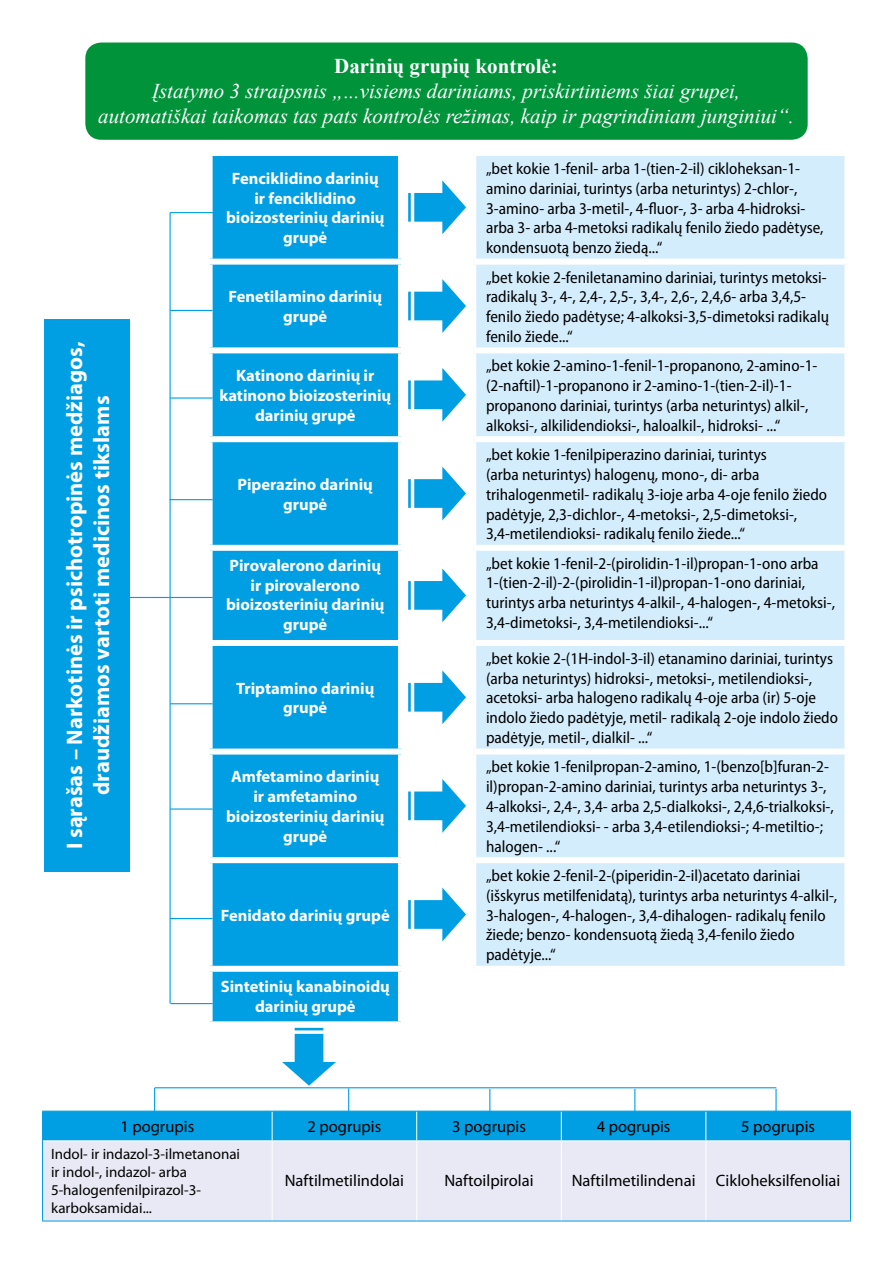
<style>
.page{position:relative;width:893px;height:1263px;background:#fff}
.page>*{position:absolute;margin:0;border:0;box-sizing:border-box;transform-origin:0 0}
.t1{font:700 22.5px/27px "Myriad Pro";color:#fff;text-align:center}
.t2{font:italic 21px/25.2px "Times New Roman";color:#fff;text-align:center}
.t3{font:700 21px "Times New Roman";color:#fff}
.t4{font:semi-condensed 16.5px/19.8px "Myriad Pro";color:#000}
.t5{font:700 16.5px/19.8px "Myriad Pro";color:#fff;text-align:center}
.t6{font:16.5px "Myriad Pro";color:#000}
.t7{font:15px/18px "Myriad Pro";color:#000}
</style>
<div class="page">
<div style="left:85px;top:43px;width:723px;height:97px;background:#00933a;border-radius:16px"></div>
<div style="left:213px;top:156px;width:185px;height:865px;background:#009fe3"></div>
<div style="left:476px;top:156px;width:368px;height:810px;background:#d4edfc"></div>
<div style="left:207px;top:259px;width:194px;height:6px;background:#fff"></div>
<div style="left:473px;top:259px;width:377px;height:6px;background:#fff"></div>
<div style="left:207px;top:347px;width:194px;height:6px;background:#fff"></div>
<div style="left:473px;top:347px;width:377px;height:6px;background:#fff"></div>
<div style="left:207px;top:436px;width:194px;height:6px;background:#fff"></div>
<div style="left:473px;top:436px;width:377px;height:6px;background:#fff"></div>
<div style="left:207px;top:545px;width:194px;height:6px;background:#fff"></div>
<div style="left:473px;top:545px;width:377px;height:6px;background:#fff"></div>
<div style="left:207px;top:857px;width:194px;height:6px;background:#fff"></div>
<div style="left:473px;top:857px;width:377px;height:6px;background:#fff"></div>
<div style="left:207px;top:966px;width:194px;height:6px;background:#fff"></div>
<div style="left:207px;top:640px;width:194px;height:6px;background:#fff"></div>
<div style="left:473px;top:640px;width:377px;height:6px;background:#fff"></div>
<div style="left:207px;top:748px;width:194px;height:6px;background:#fff"></div>
<div style="left:473px;top:748px;width:377px;height:6px;background:#fff"></div>
<svg style="left:408px;top:180px;width:58px;height:54px"></svg>
<svg style="left:408px;top:279px;width:58px;height:54px"></svg>
<svg style="left:408px;top:368px;width:58px;height:54px"></svg>
<svg style="left:408px;top:467px;width:58px;height:53px"></svg>
<svg style="left:408px;top:568px;width:58px;height:54px"></svg>
<svg style="left:408px;top:670px;width:58px;height:54px"></svg>
<svg style="left:408px;top:779px;width:58px;height:54px"></svg>
<svg style="left:408px;top:887px;width:58px;height:54px"></svg>
<div style="left:43px;top:1141px;width:807px;height:80px;background:#e9e9f6"></div>
<hr style="left:272px;top:1141px;width:1px;height:80px;background:#fff">
<hr style="left:416px;top:1141px;width:1px;height:80px;background:#fff">
<hr style="left:561px;top:1141px;width:1px;height:80px;background:#fff">
<hr style="left:705px;top:1141px;width:1px;height:80px;background:#fff">
<hr style="left:42px;top:1111px;width:1px;height:30px;background:#009fe3">
<hr style="left:850px;top:1111px;width:1px;height:30px;background:#009fe3">
<hr style="left:42px;top:1141px;width:1px;height:80px;background:#009fe3">
<hr style="left:850px;top:1141px;width:1px;height:80px;background:#009fe3">
<hr style="left:42px;top:1221px;width:230px;height:1px;background:#009fe3">
<hr style="left:272px;top:1221px;width:145px;height:1px;background:#009fe3">
<hr style="left:417px;top:1221px;width:144px;height:1px;background:#009fe3">
<hr style="left:561px;top:1221px;width:145px;height:1px;background:#009fe3">
<hr style="left:706px;top:1221px;width:145px;height:1px;background:#009fe3">
<div style="left:45px;top:319px;width:85px;height:553px;background:#009fe3"></div>
<hr style="left:170px;top:212px;width:47px;height:1px;background:#009fe3">
<hr style="left:170px;top:213px;width:1px;height:790px;background:#009fe3">
<hr style="left:171px;top:1003px;width:42px;height:1px;background:#009fe3">
<hr style="left:170px;top:918px;width:43px;height:1px;background:#009fe3">
<hr style="left:170px;top:808px;width:43px;height:1px;background:#009fe3">
<hr style="left:170px;top:703px;width:43px;height:1px;background:#009fe3">
<hr style="left:130px;top:597px;width:83px;height:1px;background:#009fe3">
<hr style="left:170px;top:499px;width:43px;height:1px;background:#009fe3">
<hr style="left:170px;top:397px;width:43px;height:2px;background:#009fe3">
<hr style="left:170px;top:310px;width:43px;height:1px;background:#009fe3">
<svg style="left:43px;top:1028px;width:807px;height:113px"></svg>
<p class="t3" style="left:334px;top:52px;width:225px">Darinių grupių kontrolė:</p>
<p class="t2" style="left:98px;top:78px;width:697px">Įstatymo 3 straipsnis „...visiems dariniams, priskirtiniems šiai grupei, automatiškai taikomas tas pats kontrolės režimas, kaip ir pagrindiniam junginiui“.</p>
<h1 class="t1" style="left:61px;top:849px;width:509px;rotate:-90deg">I sąrašas – Narkotinės ir psichotropinės medžiagos, draudžiamos vartoti medicinos tikslams</h1>
<p class="t5" style="left:226px;top:169px;width:160px">Fenciklidino darinių ir fenciklidino bioizosterinių darinių grupė</p>
<p class="t4" style="left:486px;top:159px;width:339px">„bet kokie 1-fenil- arba 1-(tien-2-il) cikloheksan-1- amino dariniai, turintys (arba neturintys) 2-chlor-, 3-amino- arba 3-metil-, 4-fluor-, 3- arba 4-hidroksi&shy;arba 3- arba 4-metoksi radikalų fenilo žiedo padėtyse, kondensuotą benzo žiedą...“</p>
<p class="t5" style="left:228px;top:287px;width:155px">Fenetilamino darinių grupė</p>
<p class="t4" style="left:486px;top:267px;width:345px">„bet kokie 2-feniletanamino dariniai, turintys metoksi&shy;radikalų 3-, 4-, 2,4-, 2,5-, 3,4-, 2,6-, 2,4,6- arba 3,4,5- fenilo žiedo padėtyse; 4-alkoksi-3,5-dimetoksi radikalų fenilo žiede...“</p>
<p class="t5" style="left:219px;top:366px;width:173px">Katinono darinių ir katinono bioizosterinių darinių grupė</p>
<p class="t4" style="left:486px;top:356px;width:333px">„bet kokie 2-amino-1-fenil-1-propanono, 2-amino-1- (2-naftil)-1-propanono ir 2-amino-1-(tien-2-il)-1- propanono dariniai, turintys (arba neturintys) alkil-, alkoksi-, alkilidendioksi-, haloalkil-, hidroksi- ...“</p>
<p class="t5" style="left:238px;top:474px;width:137px">Piperazino darinių grupė</p>
<p class="t4" style="left:486px;top:445px;width:343px">„bet kokie 1-fenilpiperazino dariniai, turintys<br>(arba neturintys) halogenų, mono-, di- arba trihalogenmetil- radikalų 3-ioje arba 4-oje fenilo žiedo padėtyje, 2,3-dichlor-, 4-metoksi-, 2,5-dimetoksi-, 3,4-metilendioksi- radikalų fenilo žiede...“</p>
<p class="t5" style="left:226px;top:556px;width:160px">Pirovalerono darinių ir pirovalerono bioizosterinių darinių grupė</p>
<p class="t4" style="left:486px;top:554px;width:351px">„bet kokie 1-fenil-2-(pirolidin-1-il)propan-1-ono arba 1-(tien-2-il)-2-(pirolidin-1-il)propan-1-ono dariniai, turintys arba neturintys 4-alkil-, 4-halogen-, 4-metoksi-, 3,4-dimetoksi-, 3,4-metilendioksi-...“</p>
<p class="t5" style="left:236px;top:678px;width:139px">Triptamino darinių grupė</p>
<p class="t4" style="left:486px;top:649px;width:353px">„bet kokie 2-(1H-indol-3-il) etanamino dariniai, turintys (arba neturintys) hidroksi-, metoksi-, metilendioksi-, acetoksi- arba halogeno radikalų 4-oje arba (ir) 5-oje indolo žiedo padėtyje, metil- radikalą 2-oje indolo žiedo padėtyje, metil-, dialkil- ...“</p>
<p class="t5" style="left:226px;top:767px;width:160px">Amfetamino darinių ir amfetamino bioizosterinių darinių grupė</p>
<p class="t4" style="left:486px;top:757px;width:349px">„bet kokie 1-fenilpropan-2-amino, 1-(benzo[b]furan-2- il)propan-2-amino dariniai, turintys arba neturintys 3-, 4-alkoksi-, 2,4-, 3,4- arba 2,5-dialkoksi-, 2,4,6-trialkoksi-, 3,4-metilendioksi- - arba 3,4-etilendioksi-; 4-metiltio-; halogen- ...“</p>
<p class="t5" style="left:221px;top:905px;width:171px">Fenidato darinių grupė</p>
<p class="t5" style="left:221px;top:976px;width:171px">Sintetinių kanabinoidų darinių grupė</p>
<p class="t4" style="left:486px;top:866px;width:353px">„bet kokie 2-fenil-2-(piperidin-2-il)acetato dariniai (išskyrus metilfenidatą), turintys arba neturintys 4-alkil-, 3-halogen-, 4-halogen-, 3,4-dihalogen- radikalų fenilo žiede; benzo- kondensuotą žiedą 3,4-fenilo žiedo padėtyje...“</p>
<p class="t6" style="left:120px;top:1117px;width:75px">1 pogrupis</p>
<p class="t6" style="left:308px;top:1117px;width:75px">2 pogrupis</p>
<p class="t6" style="left:452px;top:1117px;width:75px">3 pogrupis</p>
<p class="t6" style="left:597px;top:1117px;width:75px">4 pogrupis</p>
<p class="t6" style="left:741px;top:1117px;width:75px">5 pogrupis</p>
<p class="t7" style="left:51px;top:1145px;width:191px">Indol- ir indazol-3-ilmetanonai ir indol-, indazol- arba<br>5-halogenfenilpirazol-3- karboksamidai...</p>
<p class="t6" style="left:285px;top:1171px;width:121px">Naftilmetilindolai</p>
<p class="t6" style="left:444px;top:1171px;width:91px">Naftoilpirolai</p>
<p class="t6" style="left:572px;top:1171px;width:270px">Naftilmetilindenai Cikloheksilfenoliai</p>
</div>
